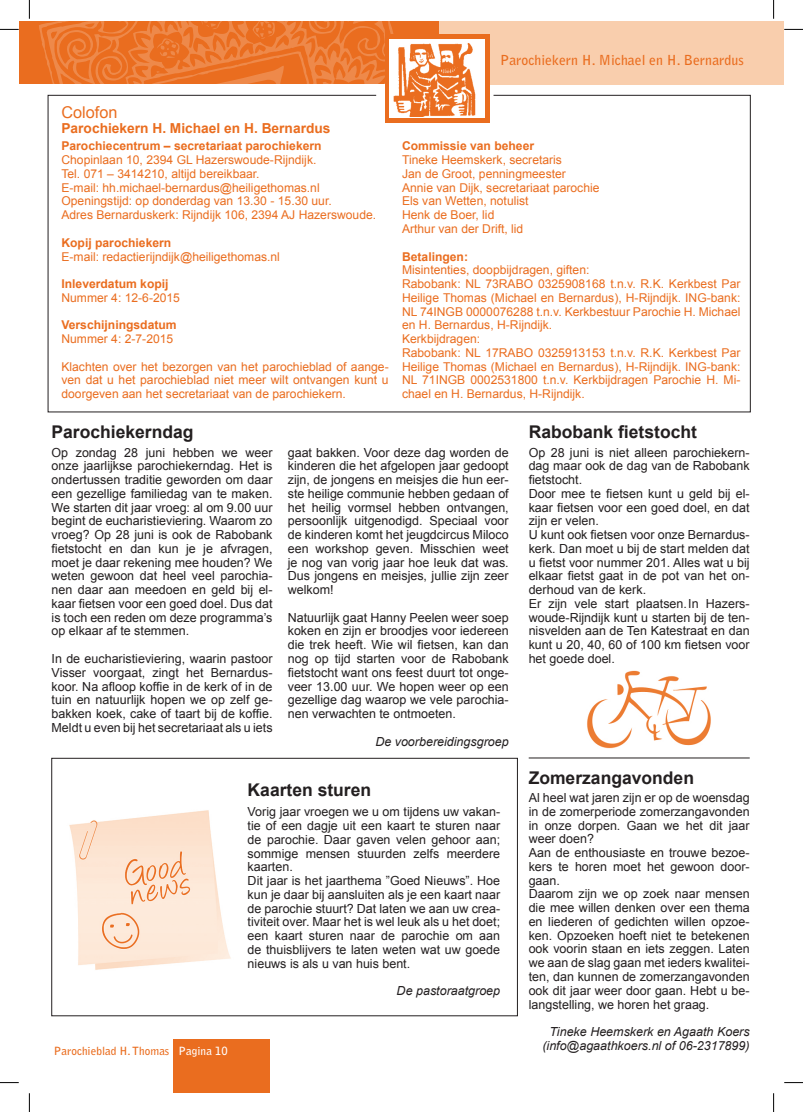
<style>
.page{position:relative;width:803px;height:1112px;background:#fff}
.page>*{position:absolute;margin:0;border:0;box-sizing:border-box;transform-origin:0 0}
.t1{font:700 17.5px "Arial";color:#231f20}
.t2{font:16.25px "Arial";color:#ea6d1f}
.t3{font:700 13.75px "Bell Gothic Std";color:#ea6d1f}
.t4{font:700 13.75px "Arial";color:#ea6d1f}
.t5{font:12.5px/13.8px "Arial";color:#231f20;text-align:justify}
.t6{font:italic 12.5px/13.8px "Arial";color:#231f20;text-align:center}
.t7{font:12.12px/13.8px "Arial";color:#ea6d1f}
.t8{font:700 12.12px "Arial";color:#ea6d1f}
.t9{font:700 11.25px "Bell Gothic Std";color:#ea6d1f}
.s1{color:#fff}
</style>
<div class="page">
<div style="left:173px;top:1039px;width:96px;height:53px;background:#ea6d1f"></div>
<div style="left:438px;top:21px;width:346px;height:63px;background:#f9cead"></div>
<div style="left:19px;top:21px;width:419px;height:63px;background:#ea6d1f"></div>
<svg style="left:39px;top:21px;width:355px;height:63px"></svg>
<div style="left:385px;top:35px;width:105px;height:88px;background:#ea6d1f"></div>
<div style="left:390px;top:39px;width:95px;height:78px;background:#fff"></div>
<img style="left:398px;top:43px;width:78px;height:52px">
<svg style="left:48px;top:95px;width:703px;height:317px"></svg>
<img style="left:587px;top:670px;width:124px;height:78px">
<hr style="left:529px;top:757px;width:221px;height:1px;background:#231f20">
<div style="left:52px;top:758px;width:465px;height:257px;border:1px solid #231f20"></div>
<img style="left:69px;top:810px;width:162px;height:160px">
<svg style="left:0;top:29px;width:19px;height:1px"></svg>
<svg style="left:784px;top:29px;width:19px;height:1px"></svg>
<svg style="left:0;top:1082px;width:19px;height:1px"></svg>
<svg style="left:784px;top:1082px;width:19px;height:1px"></svg>
<svg style="left:29px;top:0;width:1px;height:19px"></svg>
<svg style="left:29px;top:1093px;width:1px;height:18px"></svg>
<svg style="left:773px;top:0;width:1px;height:19px"></svg>
<svg style="left:773px;top:1093px;width:1px;height:18px"></svg>
<p class="t3" style="left:500px;top:51px;width:245px">Parochiekern H. Michael en H. Bernardus</p>
<h2 class="t2" style="left:61px;top:101px;width:57px">Colofon</h2>
<p class="t4" style="left:61px;top:119px;width:270px">Parochiekern H. Michael en H. Bernardus</p>
<p class="t8" style="left:61px;top:138px;width:262px">Parochiecentrum – secretariaat parochiekern</p>
<p class="t7" style="left:61px;top:153px;width:316px">Chopinlaan 10, 2394 GL Hazerswoude-Rijndijk.<br>Tel. 071 – 3414210, altijd bereikbaar.<br>E-mail: hh.michael-bernardus@heiligethomas.nl Openingstijd: op donderdag van 13.30 - 15.30 uur.<br>Adres Bernarduskerk: Rijndijk 106, 2394 AJ Hazerswoude.</p>
<p class="t8" style="left:61px;top:234px;width:111px">Kopij parochiekern</p>
<p class="t7" style="left:61px;top:249px;width:220px">E-mail: redactierijndijk@heiligethomas.nl</p>
<p class="t8" style="left:61px;top:275px;width:109px">Inleverdatum kopij</p>
<p class="t7" style="left:61px;top:290px;width:120px">Nummer 4: 12-6-2015</p>
<p class="t8" style="left:61px;top:316px;width:117px">Verschijningsdatum</p>
<p class="t7" style="left:61px;top:332px;width:113px">Nummer 4: 2-7-2015</p>
<p class="t7" style="left:61px;top:359px;width:329px;text-align:justify">Klachten over het bezorgen van het parochieblad of aange&shy;ven dat u het parochieblad niet meer wilt ontvangen kunt u doorgeven aan het secretariaat van de parochiekern.</p>
<h1 class="t1" style="left:52px;top:420px;width:143px">Parochiekerndag</h1>
<p class="t8" style="left:402px;top:138px;width:134px">Commissie van beheer</p>
<p class="t7" style="left:402px;top:153px;width:199px">Tineke Heemskerk, secretaris<br>Jan de Groot, penningmeester<br>Annie van Dijk, secretariaat parochie<br>Els van Wetten, notulist<br>Henk de Boer, lid<br>Arthur van der Drift, lid</p>
<p class="t8" style="left:402px;top:248px;width:68px">Betalingen:</p>
<p class="t7" style="left:402px;top:263px;width:340px">Misintenties, doopbijdragen, giften:<br>Rabobank: NL 73RABO 0325908168 t.n.v. R.K. Kerkbest Par Heilige Thomas (Michael en Bernardus), H-Rijndijk. ING-bank:<br>NL 74INGB 0000076288 t.n.v. Kerkbestuur Parochie H. Michael en H. Bernardus, H-Rijndijk.<br>Kerkbijdragen:<br>Rabobank: NL 17RABO 0325913153 t.n.v. R.K. Kerkbest Par Heilige Thomas (Michael en Bernardus), H-Rijndijk. ING-bank:<br>NL 71INGB 0002531800 t.n.v. Kerkbijdragen Parochie H. Mi&shy;chael en H. Bernardus, H-Rijndijk.</p>
<h1 class="t1" style="left:529px;top:420px;width:170px">Rabobank fietstocht</h1>
<p class="t5" style="left:52px;top:445px;width:222px">Op zondag 28 juni hebben we weer onze jaarlijkse parochiekerndag. Het is ondertussen traditie geworden om daar een gezellige familiedag van te maken.<br>We starten dit jaar vroeg: al om 9.00 uur begint de eucharistieviering. Waarom zo vroeg? Op 28 juni is ook de Rabobank fietstocht en dan kun je je afvragen, moet je daar rekening mee houden? We weten gewoon dat heel veel parochia&shy;nen daar aan meedoen en geld bij el&shy;kaar fietsen voor een goed doel. Dus dat is toch een reden om deze programma’s op elkaar af te stemmen.</p>
<p class="t5" style="left:52px;top:651px;width:222px">In de eucharistieviering, waarin pastoor Visser voorgaat, zingt het Bernardus&shy;koor. Na afloop koffie in de kerk of in de tuin en natuurlijk hopen we op zelf ge&shy;bakken koek, cake of taart bij de koffie.<br>Meldt u even bij het secretariaat als u iets</p>
<p class="t5" style="left:288px;top:445px;width:222px">gaat bakken. Voor deze dag worden de kinderen die het afgelopen jaar gedoopt zijn, de jongens en meisjes die hun eer&shy;ste heilige communie hebben gedaan of het heilig vormsel hebben ontvangen, persoonlijk uitgenodigd. Speciaal voor de kinderen komt het jeugdcircus Miloco een workshop geven. Misschien weet je nog van vorig jaar hoe leuk dat was.<br>Dus jongens en meisjes, jullie zijn zeer welkom!</p>
<p class="t5" style="left:288px;top:610px;width:222px">Natuurlijk gaat Hanny Peelen weer soep koken en zijn er broodjes voor iedereen die trek heeft. Wie wil fietsen, kan dan nog op tijd starten voor de Rabobank fietstocht want ons feest duurt tot onge&shy;veer 13.00 uur. We hopen weer op een gezellige dag waarop we vele parochia&shy;nen verwachten te ontmoeten.</p>
<p class="t6" style="left:375px;top:734px;width:135px">De voorbereidingsgroep</p>
<h1 class="t1" style="left:248px;top:777px;width:125px">Kaarten sturen</h1>
<p class="t9" style="left:54px;top:1043px;width:175px">Parochieblad H. Thomas <span class="s1">Pagina 10</span></p>
<p class="t5" style="left:248px;top:804px;width:254px;text-align:left">Vorig jaar vroegen we u om tijdens uw vakan&shy;tie of een dagje uit een kaart te sturen naar de parochie. Daar gaven velen gehoor aan; sommige mensen stuurden zelfs meerdere kaarten.<br>Dit jaar is het jaarthema ”Goed Nieuws”. Hoe kun je daar bij aansluiten als je een kaart naar de parochie stuurt? Dat laten we aan uw crea&shy;tiviteit over. Maar het is wel leuk als u het doet; een kaart sturen naar de parochie om aan de thuisblijvers te laten weten wat uw goede nieuws is als u van huis bent.</p>
<p class="t6" style="left:397px;top:983px;width:105px">De pastoraatgroep</p>
<p class="t5" style="left:529px;top:445px;width:222px;text-align:left">Op 28 juni is niet alleen parochiekern&shy;dag maar ook de dag van de Rabobank fietstocht.<br>Door mee te fietsen kunt u geld bij el&shy;kaar fietsen voor een goed doel, en dat zijn er velen.<br>U kunt ook fietsen voor onze Bernardus&shy;kerk. Dan moet u bij de start melden dat u fietst voor nummer 201. Alles wat u bij elkaar fietst gaat in de pot van het on&shy;derhoud van de kerk.<br>Er zijn vele start plaatsen.In Hazers&shy;woude-Rijndijk kunt u starten bij de ten&shy;nisvelden aan de Ten Katestraat en dan kunt u 20, 40, 60 of 100 km fietsen voor het goede doel.</p>
<h1 class="t1" style="left:529px;top:765px;width:167px">Zomerzangavonden</h1>
<p class="t5" style="left:529px;top:790px;width:222px;text-align:left">Al heel wat jaren zijn er op de woensdag in de zomerperiode zomerzangavonden in onze dorpen. Gaan we het dit jaar weer doen?<br>Aan de enthousiaste en trouwe bezoe&shy;kers te horen moet het gewoon door&shy;gaan.<br>Daarom zijn we op zoek naar mensen die mee willen denken over een thema en liederen of gedichten willen opzoe&shy;ken. Opzoeken hoeft niet te betekenen ook voorin staan en iets zeggen. Laten we aan de slag gaan met ieders kwalitei&shy;ten, dan kunnen de zomerzangavonden ook dit jaar weer door gaan. Hebt u be&shy;langstelling, we horen het graag.</p>
<p class="t6" style="left:542px;top:1024px;width:209px">Tineke Heemskerk en Agaath Koers (info@agaathkoers.nl of 06-2317899)</p>
</div>
